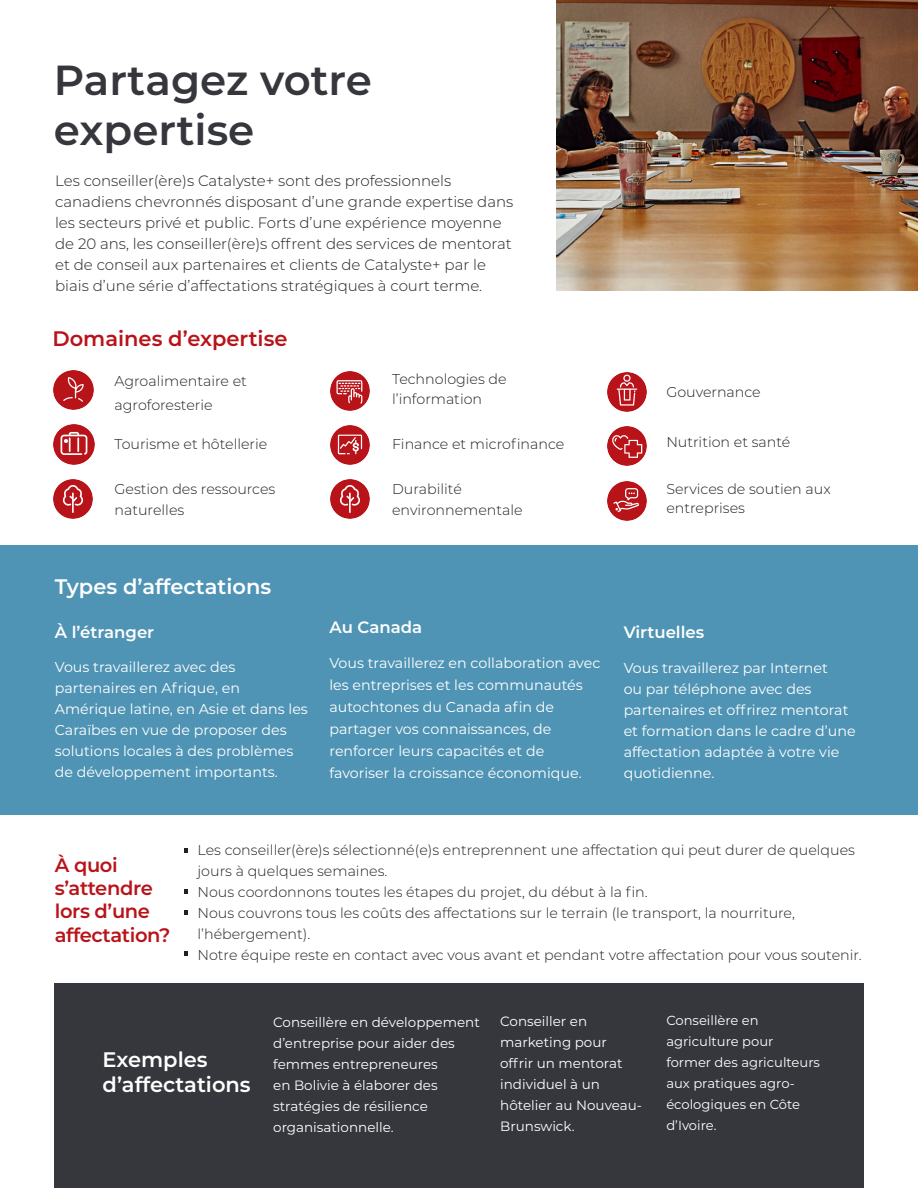
<style>
.page{position:relative;width:918px;height:1188px;background:#fff}
.page>*{position:absolute;margin:0;border:0;box-sizing:border-box;transform-origin:0 0}
.Body_-_Page_Title{font:600 42px/50.4px "Montserrat";color:#36373d}
.t1{font:600 21px/25.2px "Montserrat";color:#fff}
.t2{font:600 21px "Montserrat";color:#b9131a}
.t3{font:600 19.5px/23.4px "Montserrat";letter-spacing:-.02em;color:#b9131a}
.POINTS{font:600 16.5px "Montserrat";color:#fff}
.Body_-_Basic{font:300 15px/21px "Montserrat";color:#231f20}
.POINTS-2{font:14.25px/21px "Montserrat";color:#fff}
.POINTS-3{font:300 14.25px/21px "Montserrat";color:#231f20}
.BODY{font:300 14.25px/21px "Montserrat";color:#231f20}
.t4{font:13.5px/21px "Montserrat";color:#fff}
.t5{font:13.2px/21px "Montserrat";color:#fff}
</style>
<div class="page">
<div style="left:0;top:545px;width:918px;height:270px;background:#4f94b4"></div>
<img style="left:556px;top:0;width:362px;height:291px">
<div style="left:54px;top:984px;width:810px;height:204px;background:#36373d"></div>
<img style="left:54px;top:370px;width:39px;height:40px">
<img style="left:54px;top:424px;width:40px;height:40px">
<img style="left:54px;top:479px;width:39px;height:39px">
<img style="left:331px;top:372px;width:39px;height:39px">
<img style="left:331px;top:425px;width:39px;height:39px">
<img style="left:331px;top:479px;width:39px;height:39px">
<img style="left:607px;top:372px;width:39px;height:39px">
<img style="left:607px;top:426px;width:39px;height:39px">
<img style="left:607px;top:481px;width:39px;height:39px">
<svg style="left:185px;top:848px;width:3px;height:5px"></svg>
<svg style="left:185px;top:889px;width:3px;height:4px"></svg>
<svg style="left:185px;top:910px;width:3px;height:4px"></svg>
<svg style="left:185px;top:951px;width:3px;height:4px"></svg>
<p class="Body_-_Page_Title" style="left:54px;top:53px;width:320px">Partagez votre expertise</p>
<p class="Body_-_Basic" style="left:55px;top:170px;width:460px">Les conseiller(ère)s Catalyste+ sont des professionnels canadiens chevronnés disposant d’une grande expertise dans les secteurs privé et public. Forts d’une expérience moyenne de 20 ans, les conseiller(ère)s offrent des services de mentorat et de conseil aux partenaires et clients de Catalyste+ par le biais d’une série d’affectations stratégiques à court terme.</p>
<h3 class="t2" style="left:52px;top:324px;width:237px">Domaines d’expertise</h3>
<p class="BODY" style="left:115px;top:368px;width:134px;line-height:24px">Agroalimentaire et agroforesterie</p>
<p class="BODY" style="left:115px;top:433px;width:154px">Tourisme et hôtellerie</p>
<p class="BODY" style="left:115px;top:478px;width:162px">Gestion des ressources naturelles</p>
<p class="BODY" style="left:392px;top:369px;width:116px;line-height:19.5px">Technologies de l’information</p>
<p class="BODY" style="left:392px;top:433px;width:174px">Finance et microfinance</p>
<p class="BODY" style="left:392px;top:478px;width:132px">Durabilité environnementale</p>
<p class="POINTS-3" style="left:666px;top:381px;width:96px">Gouvernance</p>
<p class="POINTS-3" style="left:666px;top:431px;width:125px">Nutrition et santé</p>
<p class="POINTS-3" style="left:666px;top:478px;width:166px;line-height:19.5px">Services de soutien aux entreprises</p>
<h3 class="t1" style="left:55px;top:573px;width:218px">Types d’affectations</h3>
<p class="POINTS" style="left:55px;top:620px;width:101px">À l’étranger</p>
<p class="POINTS-2" style="left:55px;top:656px;width:255px">Vous travaillerez avec des partenaires en Afrique, en<br>Amérique latine, en Asie et dans les<br>Caraïbes en vue de proposer des solutions locales à des problèmes de développement importants.</p>
<p class="POINTS" style="left:329px;top:615px;width:94px">Au Canada</p>
<p class="POINTS-2" style="left:329px;top:652px;width:272px;line-height:22px">Vous travaillerez en collaboration avec les entreprises et les communautés autochtones du Canada afin de partager vos connaissances, de renforcer leurs capacités et de favoriser la croissance économique.</p>
<p class="POINTS" style="left:624px;top:621px;width:82px">Virtuelles</p>
<p class="POINTS-2" style="left:624px;top:657px;width:233px">Vous travaillerez par Internet<br>ou par téléphone avec des partenaires et offrirez mentorat et formation dans le cadre d’une affectation adaptée à votre vie quotidienne.</p>
<h3 class="t3" style="left:55px;top:852px;width:117px">À quoi s’attendre lors d’une affectation?</h3>
<p class="POINTS-3" style="left:198px;top:839px;width:659px">Les conseiller(ère)s sélectionné(e)s entreprennent une affectation qui peut durer de quelques jours à quelques semaines.</p>
<p class="POINTS-3" style="left:198px;top:881px;width:452px">Nous coordonnons toutes les étapes du projet, du début à la fin.</p>
<p class="POINTS-3" style="left:198px;top:902px;width:599px">Nous couvrons tous les coûts des affectations sur le terrain (le transport, la nourriture, l’hébergement).</p>
<p class="POINTS-3" style="left:198px;top:944px;width:666px">Notre équipe reste en contact avec vous avant et pendant votre affectation pour vous soutenir.</p>
<h3 class="t1" style="left:103px;top:1046px;width:150px">Exemples d’affectations</h3>
<p class="t4" style="left:273px;top:1011px;width:208px">Conseillère en développement d’entreprise pour aider des femmes entrepreneures<br>en Bolivie à élaborer des stratégies de résilience organisationnelle.</p>
<p class="t4" style="left:500px;top:1010px;width:143px">Conseiller en marketing pour offrir un mentorat individuel à un hôtelier au Nouveau-<br>Brunswick.</p>
<p class="t5" style="left:666px;top:1010px;width:155px">Conseillère en agriculture pour former des agriculteurs aux pratiques agro&shy;écologiques en Côte d’Ivoire.</p>
</div>
